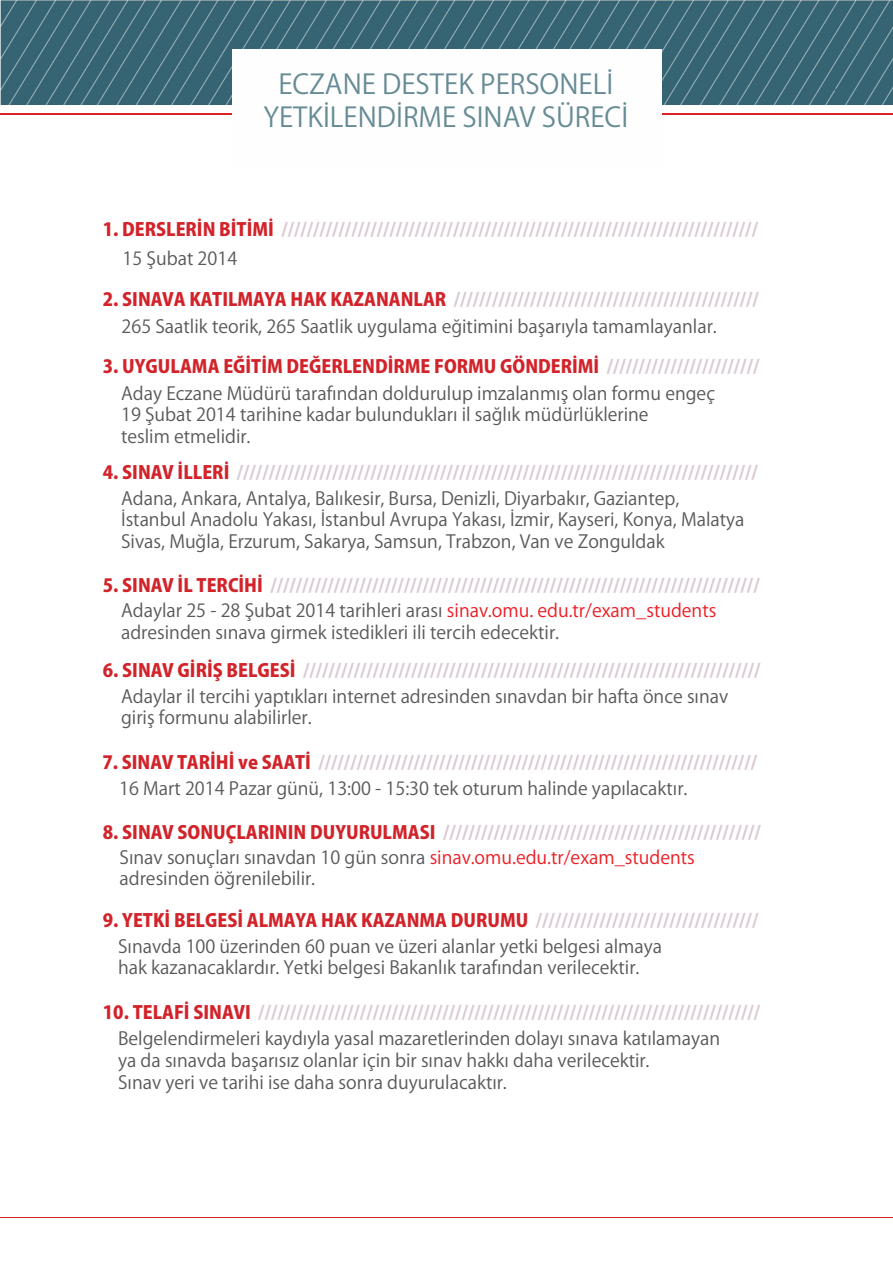
<style>
.page{position:relative;width:893px;height:1263px;background:#fff}
.page>*{position:absolute;margin:0;border:0;box-sizing:border-box;transform-origin:0 0}
.t1{font:27px/32.4px "Koz Go Pr 6 N";color:#668b94;text-align:center}
.t2{font:18px/21.6px "Koz Go Pr 6 N";color:#58595b}
.t3{font:800 18px "Koz Go Pr 6 N";color:#dacad5}
.t4{font:800 18px "Koz Go Pr 6 N";color:#d2232a}
.s1{color:#d2232a}
.s2{color:#dacad5}
.s3{color:#ed1d24}
</style>
<div class="page">
<hr style="left:0;top:1217px;width:893px;height:1px;background:#da2128">
<img style="left:0;top:0;width:893px;height:105px">
<hr style="left:0;top:113px;width:893px;height:1px;background:#da2128">
<div style="left:232px;top:49px;width:430px;height:117px;background:#fefefe"></div>
<h1 class="t1" style="left:263px;top:69px;width:366px">ECZANE DESTEK PERSONELİ<br>YETKİLENDİRME SINAV SÜRECİ</h1>
<p class="t3" style="left:103px;top:219px;width:657px"><span class="s1">1. DERSLERİN BİTİMİ</span> ///////////////////////////////////////////////////////////////////////////</p>
<p class="t2" style="left:123px;top:247px;width:116px">15 Şubat 2014</p>
<p class="t3" style="left:103px;top:289px;width:658px"><span class="s1">2. SINAVA KATILMAYA HAK KAZANANLAR</span> ////////////////////////////////////////////////</p>
<p class="t2" style="left:121px;top:316px;width:597px">265 Saatlik teorik, 265 Saatlik uygulama eğitimini başarıyla tamamlayanlar.</p>
<p class="t4" style="left:103px;top:356px;width:658px">3. UYGULAMA EĞİTİM DEĞERLENDİRME FORMU GÖNDERİMİ <span class="s2">////////////////////////</span></p>
<p class="t2" style="left:121px;top:383px;width:595px">Aday Eczane Müdürü tarafından doldurulup imzalanmış olan formu engeç<br>19 Şubat 2014 tarihine kadar bulundukları il sağlık müdürlüklerine<br>teslim etmelidir.</p>
<p class="t3" style="left:103px;top:462px;width:657px"><span class="s1">4. SINAV İLLERİ</span> //////////////////////////////////////////////////////////////////////////////////</p>
<p class="t2" style="left:121px;top:487px;width:625px">Adana, Ankara, Antalya, Balıkesir, Bursa, Denizli, Diyarbakır, Gaziantep,<br>İstanbul Anadolu Yakası, İstanbul Avrupa Yakası, İzmir, Kayseri, Konya, Malatya<br>Sivas, Muğla, Erzurum, Sakarya, Samsun, Trabzon, Van ve Zonguldak</p>
<p class="t3" style="left:103px;top:575px;width:658px"><span class="s1">5. SINAV İL TERCİHİ</span> /////////////////////////////////////////////////////////////////////////////</p>
<p class="t2" style="left:121px;top:600px;width:597px">Adaylar 25 - 28 Şubat 2014 tarihleri arası <span class="s3">sinav.omu. edu.tr/exam_students </span>adresinden sınava girmek istedikleri ili tercih edecektir.</p>
<p class="t3" style="left:103px;top:660px;width:659px"><span class="s1">6. SINAV GİRİŞ BELGESİ</span> ////////////////////////////////////////////////////////////////////////</p>
<p class="t2" style="left:121px;top:686px;width:609px">Adaylar il tercihi yaptıkları internet adresinden sınavdan bir hafta önce sınav giriş formunu alabilirler.</p>
<p class="t3" style="left:102px;top:752px;width:656px"><span class="s1">7. SINAV TARİHİ ve SAATİ</span> /////////////////////////////////////////////////////////////////////</p>
<p class="t2" style="left:119px;top:778px;width:570px">16 Mart 2014 Pazar günü, 13:00 - 15:30 tek oturum halinde yapılacaktır.</p>
<p class="t3" style="left:103px;top:823px;width:659px"><span class="s1">8. SINAV SONUÇLARININ DUYURULMASI</span> //////////////////////////////////////////////////</p>
<p class="t2" style="left:120px;top:847px;width:577px">Sınav sonuçları sınavdan 10 gün sonra <span class="s3">sinav.omu.edu.tr/exam_students </span>adresinden öğrenilebilir.</p>
<p class="t4" style="left:103px;top:910px;width:657px">9. YETKİ BELGESİ ALMAYA HAK KAZANMA DURUMU <span class="s2">///////////////////////////////////</span></p>
<p class="t2" style="left:118px;top:936px;width:545px">Sınavda 100 üzerinden 60 puan ve üzeri alanlar yetki belgesi almaya hak kazanacaklardır. Yetki belgesi Bakanlık tarafından verilecektir.</p>
<p class="t3" style="left:103px;top:1002px;width:659px"><span class="s1">10. TELAFİ SINAVI</span> ///////////////////////////////////////////////////////////////////////////////</p>
<p class="t2" style="left:118px;top:1028px;width:604px">Belgelendirmeleri kaydıyla yasal mazaretlerinden dolayı sınava katılamayan ya da sınavda başarısız olanlar için bir sınav hakkı daha verilecektir.<br>Sınav yeri ve tarihi ise daha sonra duyurulacaktır.</p>
</div>
